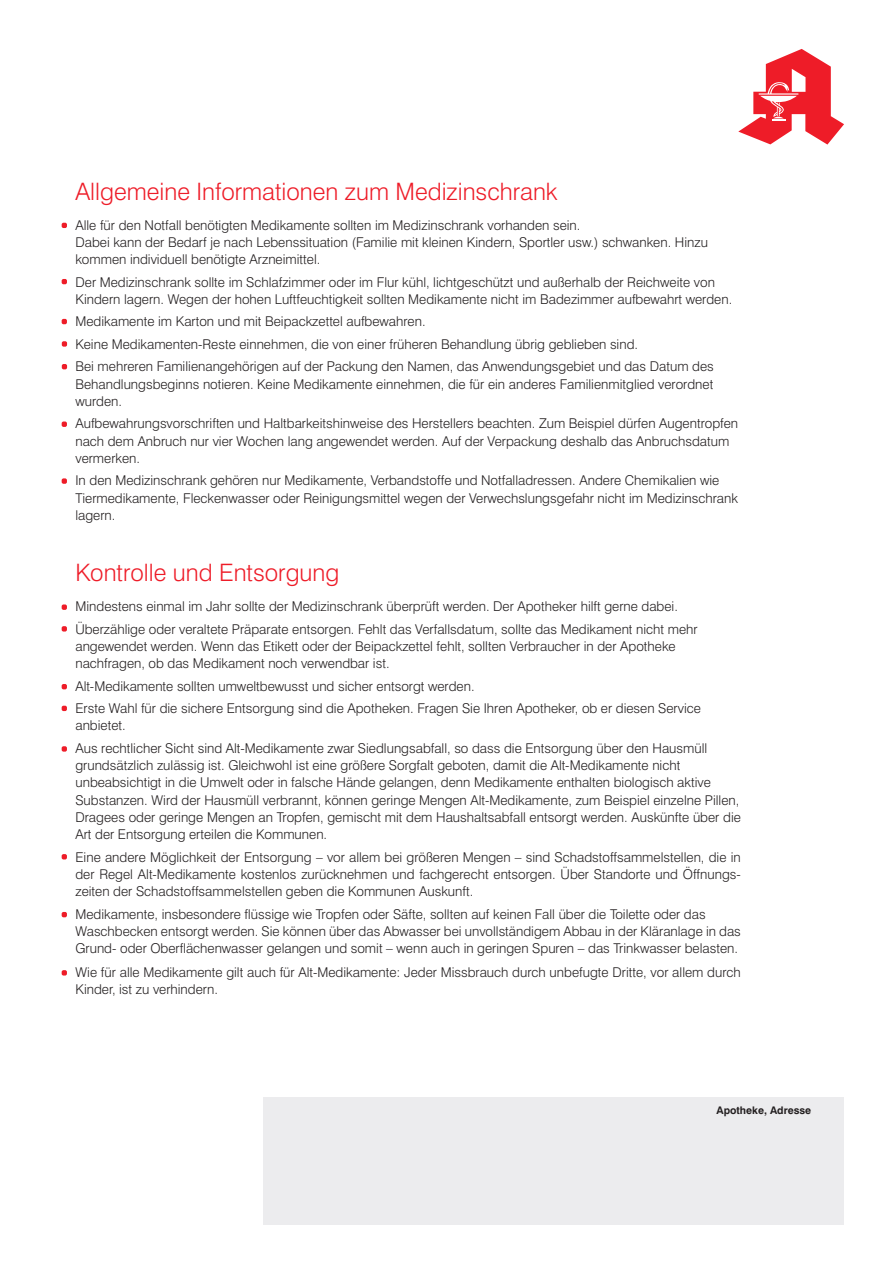
<style>
.page{position:relative;width:893px;height:1263px;background:#fff}
.page>*{position:absolute;margin:0;border:0;box-sizing:border-box;transform-origin:0 0}
.t1{font:300 24px "Swiss 721 BT";color:#ee1c28}
.t2{font:300 13.5px/17.2px "Swiss 721 BT";color:#231f20}
.t3{font:700 10.5px "Swiss 721 BT";color:#231f20}
</style>
<div class="page">
<svg style="left:61px;top:222px;width:6px;height:6px"></svg>
<svg style="left:61px;top:279px;width:6px;height:6px"></svg>
<svg style="left:61px;top:318px;width:6px;height:7px"></svg>
<svg style="left:61px;top:341px;width:7px;height:6px"></svg>
<svg style="left:61px;top:364px;width:7px;height:6px"></svg>
<svg style="left:61px;top:421px;width:6px;height:6px"></svg>
<svg style="left:61px;top:478px;width:6px;height:6px"></svg>
<svg style="left:61px;top:604px;width:6px;height:6px"></svg>
<svg style="left:61px;top:626px;width:6px;height:6px"></svg>
<svg style="left:61px;top:684px;width:6px;height:6px"></svg>
<svg style="left:61px;top:705px;width:6px;height:7px"></svg>
<svg style="left:61px;top:746px;width:6px;height:6px"></svg>
<svg style="left:61px;top:970px;width:6px;height:6px"></svg>
<svg style="left:61px;top:854px;width:6px;height:6px"></svg>
<svg style="left:61px;top:911px;width:6px;height:7px"></svg>
<svg style="left:738px;top:49px;width:106px;height:96px"></svg>
<div style="left:264px;top:1097px;width:580px;height:128px;background:#ececee"></div>
<h1 class="t1" style="left:75px;top:176px;width:484px">Allgemeine Informationen zum Medizinschrank</h1>
<p class="t2" style="left:75px;top:216px;width:634px">Alle für den Notfall benötigten Medikamente sollten im Medizinschrank vorhanden sein.<br>Dabei kann der Bedarf je nach Lebenssituation (Familie mit kleinen Kindern, Sportler usw.) schwanken. Hinzu kommen individuell benötigte Arzneimittel.</p>
<p class="t2" style="left:75px;top:273px;width:658px">Der Medizinschrank sollte im Schlafzimmer oder im Flur kühl, lichtgeschützt und außerhalb der Reichweite von<br>Kindern lagern. Wegen der hohen Luftfeuchtigkeit sollten Medikamente nicht im Badezimmer aufbewahrt werden.</p>
<p class="t2" style="left:75px;top:310px;width:640px;line-height:22.5px">Medikamente im Karton und mit Beipackzettel aufbewahren.<br>Keine Medikamenten-Reste einnehmen, die von einer früheren Behandlung übrig geblieben sind.<br>Bei mehreren Familienangehörigen auf der Packung den Namen, das Anwendungsgebiet und das Datum des</p>
<p class="t2" style="left:75px;top:375px;width:639px">Behandlungsbeginns notieren. Keine Medikamente einnehmen, die für ein anderes Familienmitglied verordnet wurden.</p>
<p class="t2" style="left:75px;top:415px;width:664px">Aufbewahrungsvorschriften und Haltbarkeitshinweise des Herstellers beachten. Zum Beispiel dürfen Augentropfen nach dem Anbruch nur vier Wochen lang angewendet werden. Auf der Verpackung deshalb das Anbruchsdatum vermerken.</p>
<p class="t2" style="left:75px;top:472px;width:664px">In den Medizinschrank gehören nur Medikamente, Verbandstoffe und Notfalladressen. Andere Chemikalien wie<br>Tiermedikamente, Fleckenwasser oder Reinigungsmittel wegen der Verwechslungsgefahr nicht im Medizinschrank lagern.</p>
<h1 class="t1" style="left:75px;top:558px;width:265px">Kontrolle und Entsorgung</h1>
<p class="t2" style="left:75px;top:595px;width:624px;line-height:22.5px">Mindestens einmal im Jahr sollte der Medizinschrank überprüft werden. Der Apotheker hilft gerne dabei.<br>Überzählige oder veraltete Präparate entsorgen. Fehlt das Verfallsdatum, sollte das Medikament nicht mehr</p>
<p class="t2" style="left:75px;top:637px;width:602px">angewendet werden. Wenn das Etikett oder der Beipackzettel fehlt, sollten Verbraucher in der Apotheke nachfragen, ob das Medikament noch verwendbar ist.</p>
<p class="t2" style="left:75px;top:674px;width:627px;line-height:22.5px">Alt-Medikamente sollten umweltbewusst und sicher entsorgt werden.<br>Erste Wahl für die sichere Entsorgung sind die Apotheken. Fragen Sie Ihren Apotheker, ob er diesen Service</p>
<p class="t2" style="left:75px;top:714px;width:633px;line-height:22.5px">anbietet.<br>Aus rechtlicher Sicht sind Alt-Medikamente zwar Siedlungsabfall, so dass die Entsorgung über den Hausmüll</p>
<p class="t2" style="left:75px;top:757px;width:667px">grundsätzlich zulässig ist. Gleichwohl ist eine größere Sorgfalt geboten, damit die Alt-Medikamente nicht unbeabsichtigt in die Umwelt oder in falsche Hände gelangen, denn Medikamente enthalten biologisch aktive Substanzen. Wird der Hausmüll verbrannt, können geringe Mengen Alt-Medikamente, zum Beispiel einzelne Pillen, Dragees oder geringe Mengen an Tropfen, gemischt mit dem Haushaltsabfall entsorgt werden. Auskünfte über die Art der Entsorgung erteilen die Kommunen.</p>
<p class="t2" style="left:75px;top:848px;width:667px;text-align:justify">Eine andere Möglichkeit der Entsorgung – vor allem bei größeren Mengen – sind Schadstoffsammelstellen, die in der Regel Alt-Medikamente kostenlos zurücknehmen und fachgerecht entsorgen. Über Standorte und Öffnungs&shy;zeiten der Schadstoffsammelstellen geben die Kommunen Auskunft.</p>
<p class="t2" style="left:75px;top:905px;width:667px">Medikamente, insbesondere flüssige wie Tropfen oder Säfte, sollten auf keinen Fall über die Toilette oder das<br>Waschbecken entsorgt werden. Sie können über das Abwasser bei unvollständigem Abbau in der Kläranlage in das<br>Grund- oder Oberflächenwasser gelangen und somit – wenn auch in geringen Spuren – das Trinkwasser belasten.</p>
<p class="t2" style="left:75px;top:964px;width:667px">Wie für alle Medikamente gilt auch für Alt-Medikamente: Jeder Missbrauch durch unbefugte Dritte, vor allem durch<br>Kinder, ist zu verhindern.</p>
<p class="t3" style="left:717px;top:1104px;width:96px">Apotheke, Adresse</p>
</div>
